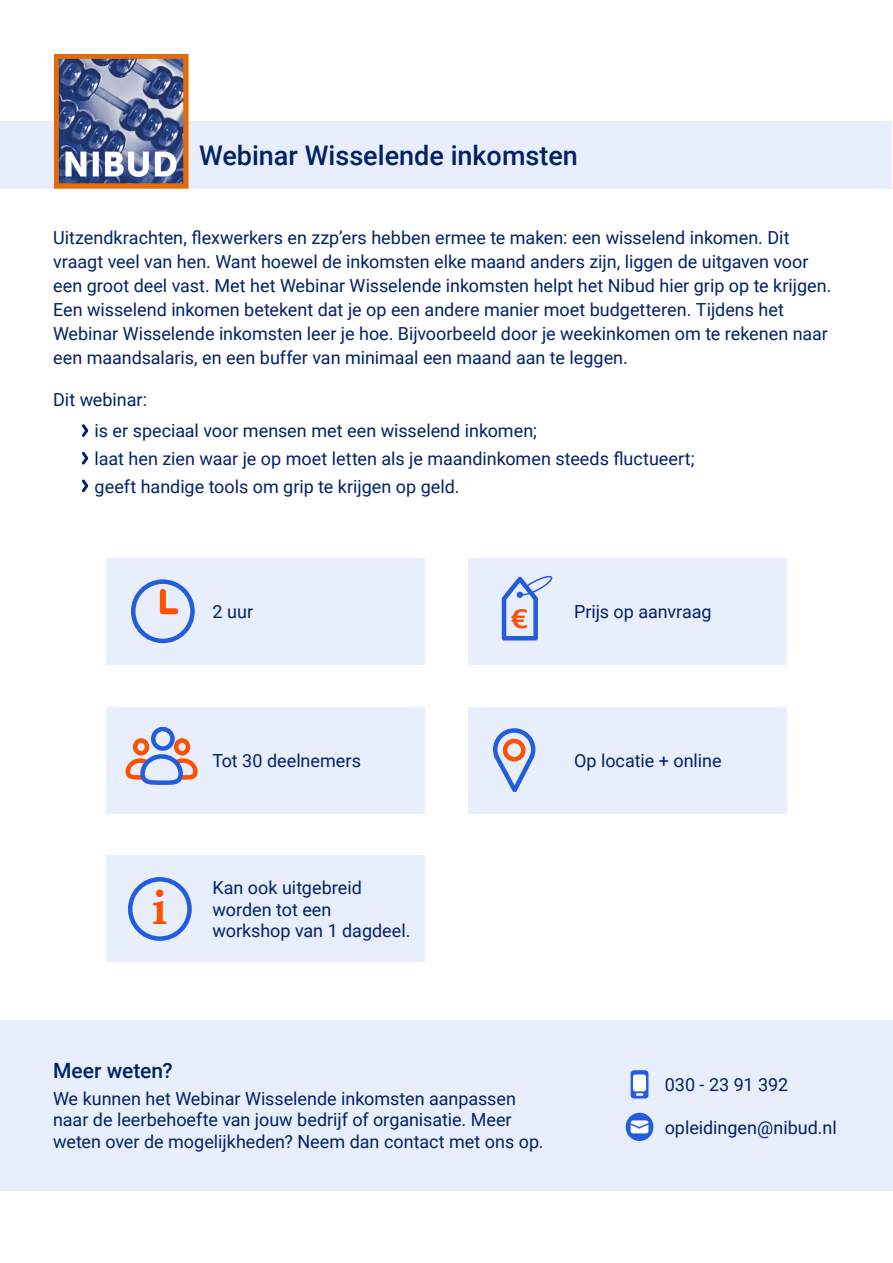
<style>
.page{position:relative;width:893px;height:1263px;background:#fff}
.page>*{position:absolute;margin:0;border:0;box-sizing:border-box;transform-origin:0 0}
.t1{font:700 48px "Book Antiqua";color:#fe5000}
.t2{font:500 27px "Roboto";color:#012169}
.t3{font:600 25.5px "Lucida Sans";color:#fe5000}
.t4{font:500 21px "Roboto";color:#012169}
.t5{font:18px/24px "Roboto";color:#012169}
</style>
<div class="page">
<div style="left:0;top:1020px;width:893px;height:171px;background:#e8eefb"></div>
<div style="left:106px;top:558px;width:319px;height:106px;background:#e8eefb"></div>
<div style="left:1px;top:121px;width:891px;height:67px;background:#e8eefb"></div>
<img style="left:54px;top:54px;width:134px;height:134px">
<svg style="left:81px;top:424px;width:8px;height:13px"></svg>
<svg style="left:82px;top:451px;width:7px;height:14px"></svg>
<svg style="left:82px;top:479px;width:7px;height:14px"></svg>
<div style="left:468px;top:558px;width:319px;height:106px;background:#e8eefb"></div>
<div style="left:106px;top:707px;width:319px;height:106px;background:#e8eefb"></div>
<div style="left:468px;top:707px;width:319px;height:106px;background:#e8eefb"></div>
<div style="left:106px;top:856px;width:319px;height:106px;background:#e8eefb"></div>
<div style="left:131px;top:579px;width:64px;height:64px;border:4px solid #225cdf;border-radius:50%"></div>
<div style="left:160px;top:592px;width:6px;height:19px;background:#fe5000"></div>
<div style="left:163px;top:608px;width:12px;height:6px;background:#fe5000"></div>
<div style="left:128px;top:877px;width:64px;height:64px;border:4px solid #225cdf;border-radius:50%"></div>
<svg style="left:493px;top:728px;width:43px;height:64px"></svg>
<div style="left:503px;top:739px;width:23px;height:22px;border:4px solid #fe5000;border-radius:50%"></div>
<div style="left:502px;top:597px;width:36px;height:43px;border:4px solid #225cdf"></div>
<svg style="left:501px;top:575px;width:52px;height:30px"></svg>
<svg style="left:631px;top:1071px;width:17px;height:27px"></svg>
<div style="left:631px;top:1070px;width:17px;height:28px;border:2px solid #225cdf;border-radius:3px"></div>
<div style="left:633px;top:1074px;width:13px;height:17px;background:#fff;border-radius:3px"></div>
<svg style="left:636px;top:1093px;width:7px;height:3px"></svg>
<div style="left:626px;top:1113px;width:27px;height:28px;background:#225cdf;border-radius:50%"></div>
<div style="left:631px;top:1120px;width:17px;height:13px;background:#fff;border-radius:3px"></div>
<svg style="left:630px;top:1122px;width:19px;height:8px"></svg>
<div style="left:151px;top:727px;width:24px;height:24px;border:4px solid #225cdf;border-radius:50%"></div>
<div style="left:133px;top:738px;width:16px;height:17px;border:4px solid #fe5000;border-radius:50%"></div>
<div style="left:174px;top:738px;width:16px;height:17px;border:4px solid #fe5000;border-radius:50%"></div>
<svg style="left:125px;top:752px;width:73px;height:33px"></svg>
<p class="t2" style="left:199px;top:136px;width:380px">Webinar Wisselende inkomsten</p>
<p class="t5" style="left:53px;top:225px;width:780px">Uitzendkrachten, flexwerkers en zzp’ers hebben ermee te maken: een wisselend inkomen. Dit vraagt veel van hen. Want hoewel de inkomsten elke maand anders zijn, liggen de uitgaven voor een groot deel vast. Met het Webinar Wisselende inkomsten helpt het Nibud hier grip op te krijgen.<br>Een wisselend inkomen betekent dat je op een andere manier moet budgetteren. Tijdens het Webinar Wisselende inkomsten leer je hoe. Bijvoorbeeld door je weekinkomen om te rekenen naar een maandsalaris, en een buffer van minimaal een maand aan te leggen.</p>
<p class="t5" style="left:53px;top:387px;width:95px">Dit webinar:</p>
<p class="t5" style="left:95px;top:418px;width:444px">is er speciaal voor mensen met een wisselend inkomen;</p>
<p class="t5" style="left:95px;top:446px;width:602px">laat hen zien waar je op moet letten als je maandinkomen steeds fluctueert;</p>
<p class="t5" style="left:95px;top:473px;width:366px">geeft handige tools om grip te krijgen op geld.</p>
<p class="t5" style="left:213px;top:599px;width:42px">2 uur</p>
<p class="t3" style="left:512px;top:605px;width:18px">€</p>
<p class="t5" style="left:574px;top:599px;width:139px">Prijs op aanvraag</p>
<p class="t1" style="left:152px;top:875px;width:17px">i</p>
<p class="t5" style="left:213px;top:748px;width:150px">Tot 30 deelnemers</p>
<p class="t5" style="left:213px;top:876px;width:199px;line-height:21.6px">Kan ook uitgebreid worden tot een workshop van 1 dagdeel.</p>
<p class="t5" style="left:574px;top:748px;width:149px">Op locatie + online</p>
<p class="t4" style="left:53px;top:1056px;width:121px">Meer weten?</p>
<p class="t5" style="left:53px;top:1087px;width:492px;line-height:21.6px">We kunnen het Webinar Wisselende inkomsten aanpassen naar de leerbehoefte van jouw bedrijf of organisatie. Meer weten over de mogelijkheden? Neem dan contact met ons op.</p>
<p class="t5" style="left:665px;top:1072px;width:125px">030 - 23 91 392</p>
<p class="t5" style="left:665px;top:1114px;width:174px">opleidingen@nibud.nl</p>
</div>
